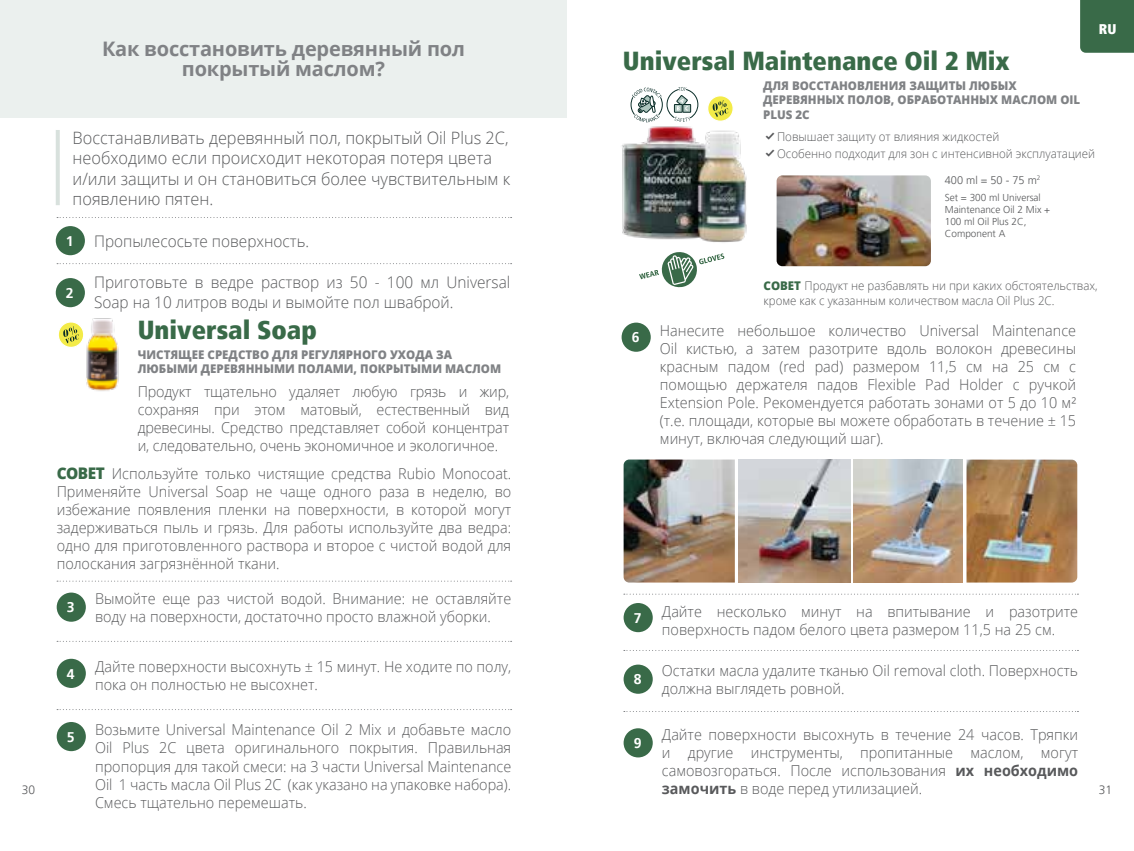
<style>
.page{position:relative;width:1134px;height:851px;background:#fff}
.page>*{position:absolute;margin:0;border:0;box-sizing:border-box;transform-origin:0 0}
.t1{font:900 condensed 26px "Frutiger LT Pro";color:#396a48}
.t2{font:700 20px/20px "Open Sans";letter-spacing:-.01em;color:#808285;text-align:center}
.t3{font:300 17px/20.4px "Open Sans";color:#58595b;scale:.96 1}
.t4{font:300 16px/19.2px "Open Sans";color:#58595b;scale:.96 1}
.t5{font:300 15px/18px "Open Sans";color:#58595b;text-align:justify;scale:.96 1}
.t6{font:700 14px "Frutiger LT Pro";color:#fff}
.t7{font:900 condensed 14px "Frutiger LT Pro";color:#fff}
.t8{font:300 12px/16.8px "Open Sans";color:#58595b;scale:.96 1}
.t9{font:800 12px/14.4px "Open Sans";color:#808285;scale:.96 1}
.t10{font:300 12px "Frutiger LT Pro";color:#58595b}
.t11{font:300 11px "Frutiger LT Pro";color:#58595b}
.t12{font:300 10px/12px "Frutiger LT Pro";color:#58595b}
.s1{font-weight:800;font-size:16px;color:#396a48}
.s2{font-weight:800;color:#396a48}
.s3{font-weight:700}
</style>
<div class="page">
<div style="left:0;top:0;width:567px;height:117px;background:#ebf0ee"></div>
<div style="left:1080px;top:0;width:54px;height:53px;background:#396a48"></div>
<div style="left:56px;top:226px;width:29px;height:29px;background:#396a48;border-radius:50%"></div>
<div style="left:57px;top:592px;width:29px;height:29px;background:#396a48;border-radius:50%"></div>
<div style="left:624px;top:664px;width:29px;height:29px;background:#396a48;border-radius:50%"></div>
<div style="left:624px;top:728px;width:29px;height:29px;background:#396a48;border-radius:50%"></div>
<div style="left:57px;top:658px;width:29px;height:29px;background:#396a48;border-radius:50%"></div>
<div style="left:57px;top:721px;width:29px;height:30px;background:#396a48;border-radius:50%"></div>
<div style="left:624px;top:603px;width:29px;height:29px;background:#396a48;border-radius:50%"></div>
<div style="left:622px;top:322px;width:29px;height:30px;background:#396a48;border-radius:50%"></div>
<div style="left:56px;top:278px;width:29px;height:29px;background:#396a48;border-radius:50%"></div>
<svg style="left:57px;top:263px;width:455px;height:1px"></svg>
<svg style="left:57px;top:217px;width:455px;height:1px"></svg>
<svg style="left:57px;top:580px;width:455px;height:1px"></svg>
<svg style="left:624px;top:593px;width:454px;height:1px"></svg>
<svg style="left:624px;top:650px;width:454px;height:1px"></svg>
<svg style="left:57px;top:709px;width:455px;height:1px"></svg>
<img style="left:86px;top:318px;width:33px;height:73px">
<svg style="left:58px;top:322px;width:26px;height:25px"></svg>
<img style="left:621px;top:126px;width:126px;height:117px">
<svg style="left:639px;top:252px;width:85px;height:36px"></svg>
<img style="left:777px;top:175px;width:154px;height:91px">
<img style="left:624px;top:459px;width:111px;height:123px">
<img style="left:739px;top:459px;width:111px;height:123px">
<img style="left:854px;top:459px;width:109px;height:123px">
<img style="left:966px;top:459px;width:111px;height:123px">
<hr style="left:56px;top:130px;width:4px;height:75px;background:#d8e1dd">
<svg style="left:708px;top:96px;width:25px;height:25px"></svg>
<svg style="left:631px;top:87px;width:67px;height:35px"></svg>
<h2 class="t2" style="left:102px;top:39px;width:364px">Как восстановить деревянный пол покрытый маслом?</h2>
<p class="t3" style="left:73px;top:127px;width:457px">Восстанавливать деревянный пол, покрытый Oil Plus 2C, необходимо если происходит некоторая потеря цвета и/или защиты и он становиться более чувствительным к появлению пятен.</p>
<p class="t6" style="left:66px;top:233px;width:9px">1</p>
<p class="t4" style="left:94px;top:231px;width:225px">Пропылесосьте поверхность.</p>
<p class="t6" style="left:66px;top:284px;width:9px">2</p>
<p class="t4" style="left:94px;top:272px;width:435px">Приготовьте в ведре раствор из 50 - 100 мл Universal<br>Soap на 10 литров воды и вымойте пол шваброй.</p>
<h1 class="t1" style="left:138px;top:313px;width:181px">Universal Soap</h1>
<p class="t9" style="left:138px;top:346px;width:380px">ЧИСТЯЩЕЕ СРЕДСТВО ДЛЯ РЕГУЛЯРНОГО УХОДА ЗА<br>ЛЮБЫМИ ДЕРЕВЯННЫМИ ПОЛАМИ, ПОКРЫТЫМИ МАСЛОМ</p>
<p class="t5" style="left:138px;top:382px;width:388px">Продукт тщательно удаляет любую грязь и жир, сохраняя при этом матовый, естественный вид древесины. Средство представляет собой концентрат и, следовательно, очень экономичное и экологичное.</p>
<p class="t5" style="left:57px;top:464px;width:475px"><span class="s1">СОВЕТ</span> Используйте только чистящие средства Rubio Monocoat.<br>Применяйте Universal Soap не чаще одного раза в неделю, во избежание появления пленки на поверхности, в которой могут задерживаться пыль и грязь. Для работы используйте два ведра: одно для приготовленного раствора и второе с чистой водой для полоскания загрязнённой ткани.</p>
<p class="t6" style="left:67px;top:599px;width:9px">3</p>
<p class="t6" style="left:67px;top:665px;width:9px">4</p>
<p class="t5" style="left:95px;top:589px;width:435px">Вымойте еще раз чистой водой. Внимание: не оставляйте воду на поверхности, достаточно просто влажной уборки.</p>
<p class="t5" style="left:95px;top:657px;width:435px">Дайте поверхности высохнуть ± 15 минут. Не ходите по полу, пока он полностью не высохнет.</p>
<p class="t7" style="left:1099px;top:21px;width:19px">RU</p>
<h1 class="t1" style="left:623px;top:45px;width:388px">Universal Maintenance Oil 2 Mix</h1>
<p class="t9" style="left:763px;top:78px;width:332px">ДЛЯ ВОССТАНОВЛЕНИЯ ЗАЩИТЫ ЛЮБЫХ<br>ДЕРЕВЯННЫХ ПОЛОВ, ОБРАБОТАННЫХ МАСЛОМ OIL<br>PLUS 2C</p>
<p class="t8" style="left:777px;top:128px;width:333px">Повышает защиту от влияния жидкостей<br>Особенно подходит для зон с интенсивной эксплуатацией</p>
<p class="t11" style="left:945px;top:173px;width:97px">400 ml = 50 - 75 m<sup>2</sup></p>
<p class="t12" style="left:945px;top:192px;width:107px">Set = 300 ml Universal<br>Maintenance Oil 2 Mix +<br>100 ml Oil Plus 2C,<br>Component A</p>
<p class="t6" style="left:632px;top:329px;width:9px">6</p>
<p class="t8" style="left:763px;top:278px;width:349px;line-height:14.4px"><span class="s2">СОВЕТ</span> Продукт не разбавлять ни при каких обстоятельствах, кроме как с указанным количеством масла Oil Plus 2C.</p>
<p class="t5" style="left:660px;top:321px;width:435px">Нанесите небольшое количество Universal Maintenance Oil кистью, а затем разотрите вдоль волокон древесины красным падом (red pad) размером 11,5 см на 25 см с помощью держателя падов Flexible Pad Holder с ручкой Extension Pole. Рекомендуется работать зонами от 5 до 10 м² (т.е. площади, которые вы можете обработать в течение ± 15 минут, включая следующий шаг).</p>
<p class="t6" style="left:634px;top:609px;width:9px">7</p>
<p class="t6" style="left:634px;top:671px;width:9px">8</p>
<p class="t5" style="left:662px;top:601px;width:435px">Дайте несколько минут на впитывание и разотрите поверхность падом белого цвета размером 11,5 на 25 см.</p>
<p class="t5" style="left:662px;top:661px;width:435px">Остатки масла удалите тканью Oil removal cloth. Поверхность должна выглядеть ровной.</p>
<p class="t5" style="left:95px;top:720px;width:435px">Возьмите Universal Maintenance Oil 2 Mix и добавьте масло Oil Plus 2C цвета оригинального покрытия. Правильная пропорция для такой смеси: на 3 части Universal Maintenance Oil 1 часть масла Oil Plus 2C (как указано на упаковке набора).<br>Смесь тщательно перемешать.</p>
<p class="t5" style="left:662px;top:724px;width:435px">Дайте поверхности высохнуть в течение 24 часов. Тряпки и другие инструменты, пропитанные маслом, могут самовозгораться. После использования <span class="s3">их необходимо замочить</span> в воде перед утилизацией.</p>
<p class="t6" style="left:67px;top:728px;width:9px">5</p>
<p class="t6" style="left:634px;top:734px;width:9px">9</p>
<p class="t10" style="left:22px;top:783px;width:15px">30</p>
<p class="t10" style="left:1099px;top:783px;width:15px">31</p>
</div>
